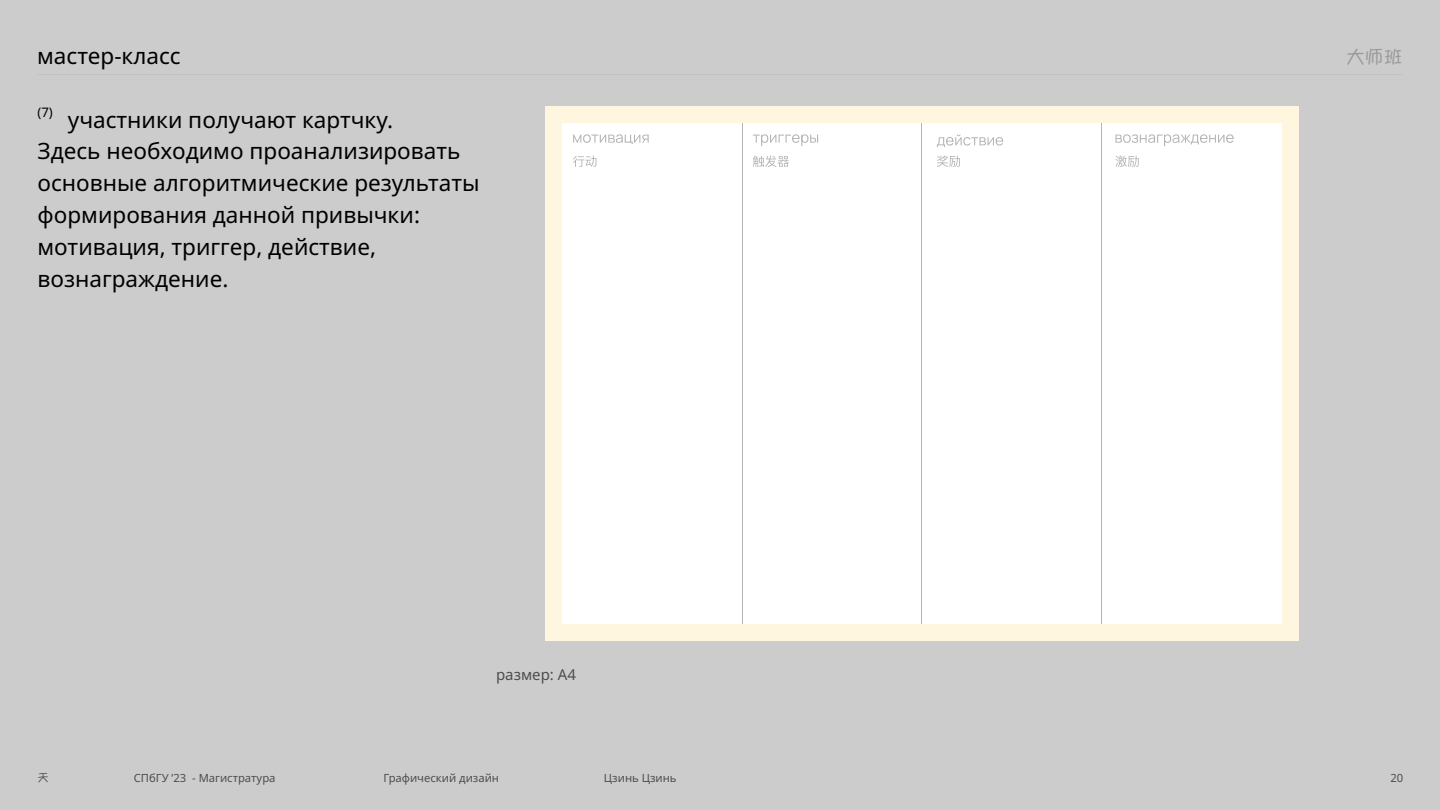
<style>
.page{position:relative;width:1440px;height:810px;background:#ccc}
.page>*{position:absolute;margin:0;border:0;box-sizing:border-box;transform-origin:0 0}
.t1{font:22.5px/31.9px "Noto Sans";color:#000}
.t2{font:18.75px "Yuppy SC";color:#999}
.t3{font:15px "Noto Sans";color:#4d4d4d}
.t4{font:13.12px "Noto Sans";color:#000}
.t5{font:11.25px "Noto Sans";color:#4d4d4d}
.t6{font:11.25px "Yuppy SC";color:#4d4d4d}
</style>
<div class="page">
<hr style="left:38px;top:74px;width:1364px;height:1px;background:#c6bfbf">
<div style="left:545px;top:106px;width:753px;height:534px;background:#fff6e0"></div>
<div style="left:562px;top:123px;width:719px;height:501px;background:#fff"></div>
<hr style="left:921px;top:123px;width:1px;height:501px;background:#b5b4b5">
<hr style="left:1101px;top:123px;width:1px;height:501px;background:#b5b4b5">
<hr style="left:742px;top:123px;width:1px;height:501px;background:#b5b4b5">
<svg style="left:573px;top:134px;width:76px;height:10px"></svg>
<svg style="left:1115px;top:134px;width:119px;height:12px"></svg>
<svg style="left:753px;top:134px;width:65px;height:12px"></svg>
<svg style="left:937px;top:134px;width:66px;height:13px"></svg>
<svg style="left:573px;top:156px;width:23px;height:11px"></svg>
<svg style="left:753px;top:156px;width:36px;height:11px"></svg>
<svg style="left:937px;top:156px;width:23px;height:11px"></svg>
<svg style="left:1115px;top:156px;width:24px;height:11px"></svg>
<p class="t1" style="left:37px;top:40px;width:145px">мастер-класс</p>
<p class="t2" style="left:1346px;top:47px;width:58px">大师班</p>
<p class="t4" style="left:38px;top:105px;width:17px">(7)</p>
<p class="t1" style="left:37px;top:104px;width:444px;text-indent:30px">участники получают картчку.<br>Здесь необходимо проанализировать основные алгоритмические результаты формирования данной привычки: мотивация, триггер, действие, вознаграждение.</p>
<p class="t3" style="left:496px;top:666px;width:81px">размер: A4</p>
<p class="t6" style="left:38px;top:772px;width:13px">天</p>
<p class="t5" style="left:134px;top:772px;width:143px">СПбГУ ’23 - Магистратура</p>
<p class="t5" style="left:383px;top:772px;width:117px">Графический дизайн</p>
<p class="t5" style="left:604px;top:772px;width:74px">Цзинь Цзинь</p>
<p class="t5" style="left:1391px;top:772px;width:14px">20</p>
</div>
